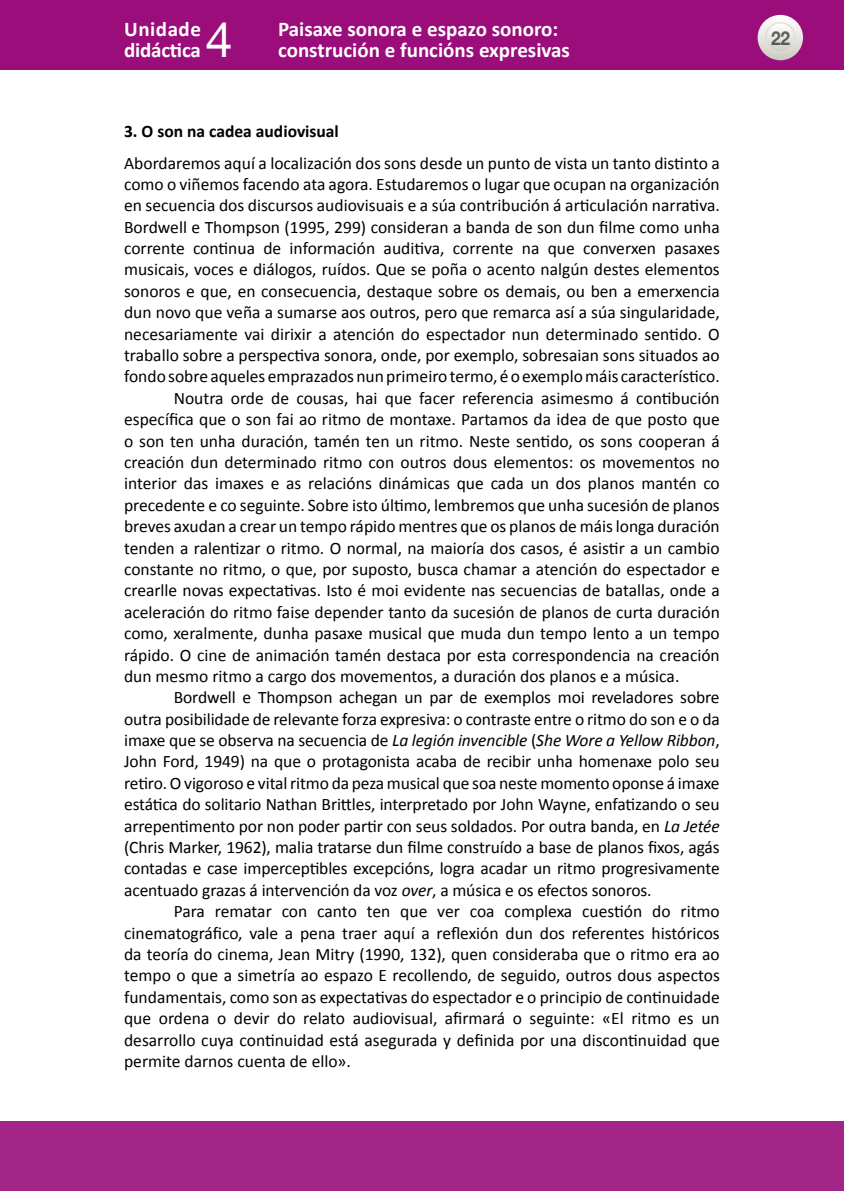
<style>
.page{position:relative;width:844px;height:1191px;background:#fff}
.page>*{position:absolute;margin:0;border:0;box-sizing:border-box;transform-origin:0 0}
.t1{font:49px "Helvetica Neue";color:#fff}
.t2{font:700 21px/21px "Calibri";color:#fff}
.t3{font:700 19.25px "Helvetica Neue";color:#000;scale:.9 1}
.TXTO___SANGRE{font:17.5px/21.3px "Calibri";color:#000;text-align:justify}
.TXTO_sin_sgre{font:17.5px/21.3px "Calibri";color:#000;text-align:justify}
._1º_Epigrafe{font:700 17.5px "Calibri";color:#000}
.s1{font-style:italic}
</style>
<div class="page">
<div style="left:0;top:0;width:843px;height:69px;background:#9a0d7b"></div>
<svg style="left:757px;top:15px;width:45px;height:45px"></svg>
<svg style="left:765px;top:23px;width:29px;height:29px"></svg>
<div style="left:764px;top:22px;width:31px;height:31px;border:1px solid #e0ded8;border-radius:50%"></div>
<div style="left:0;top:1121px;width:843px;height:70px;background:#a42588"></div>
<p class="t2" style="left:124px;top:19px;width:78px">Unidade didáctica</p>
<h1 class="t1" style="left:205px;top:11px;width:29px">4</h1>
<p class="t2" style="left:278px;top:19px;width:293px">Paisaxe sonora e espazo sonoro: construción e funcións expresivas</p>
<p class="t3" style="left:770px;top:26px;width:23px">22</p>
<p class="_1º_Epigrafe" style="left:124px;top:120px;width:216px">3. O son na cadea audiovisual</p>
<p class="TXTO_sin_sgre" style="left:124px;top:152px;width:597px">Abordaremos aquí a localización dos sons desde un punto de vista un tanto distinto a como o viñemos facendo ata agora. Estudaremos o lugar que ocupan na organización en secuencia dos discursos audiovisuais e a súa contribución á articulación narrativa.<br>Bordwell e Thompson (1995, 299) consideran a banda de son dun filme como unha corrente continua de información auditiva, corrente na que converxen pasaxes musicais, voces e diálogos, ruídos. Que se poña o acento nalgún destes elementos sonoros e que, en consecuencia, destaque sobre os demais, ou ben a emerxencia dun novo que veña a sumarse aos outros, pero que remarca así a súa singularidade, necesariamente vai dirixir a atención do espectador nun determinado sentido. O traballo sobre a perspectiva sonora, onde, por exemplo, sobresaian sons situados ao fondo sobre aqueles emprazados nun primeiro termo, é o exemplo máis característico.</p>
<p class="TXTO___SANGRE" style="left:124px;top:387px;width:597px;text-indent:50px">Noutra orde de cousas, hai que facer referencia asimesmo á contibución específica que o son fai ao ritmo de montaxe. Partamos da idea de que posto que o son ten unha duración, tamén ten un ritmo. Neste sentido, os sons cooperan á creación dun determinado ritmo con outros dous elementos: os movementos no interior das imaxes e as relacións dinámicas que cada un dos planos mantén co precedente e co seguinte. Sobre isto último, lembremos que unha sucesión de planos breves axudan a crear un tempo rápido mentres que os planos de máis longa duración tenden a ralentizar o ritmo. O normal, na maioría dos casos, é asistir a un cambio constante no ritmo, o que, por suposto, busca chamar a atención do espectador e crearlle novas expectativas. Isto é moi evidente nas secuencias de batallas, onde a aceleración do ritmo faise depender tanto da sucesión de planos de curta duración como, xeralmente, dunha pasaxe musical que muda dun tempo lento a un tempo rápido. O cine de animación tamén destaca por esta correspondencia na creación dun mesmo ritmo a cargo dos movementos, a duración dos planos e a música.</p>
<p class="TXTO___SANGRE" style="left:124px;top:687px;width:597px;text-indent:50px">Bordwell e Thompson achegan un par de exemplos moi reveladores sobre outra posibilidade de relevante forza expresiva: o contraste entre o ritmo do son e o da imaxe que se observa na secuencia de <span class="s1">La legión invencible</span> (<span class="s1">She Wore a Yellow Ribbon</span>, John Ford, 1949) na que o protagonista acaba de recibir unha homenaxe polo seu retiro. O vigoroso e vital ritmo da peza musical que soa neste momento oponse á imaxe estática do solitario Nathan Brittles, interpretado por John Wayne, enfatizando o seu arrepentimento por non poder partir con seus soldados. Por outra banda, en <span class="s1">La Jetée </span>(Chris Marker, 1962), malia tratarse dun filme construído a base de planos fixos, agás contadas e case imperceptibles excepcións, logra acadar un ritmo progresivamente acentuado grazas á intervención da voz <span class="s1">over</span>, a música e os efectos sonoros.</p>
<p class="TXTO___SANGRE" style="left:124px;top:900px;width:597px;text-indent:50px">Para rematar con canto ten que ver coa complexa cuestión do ritmo cinematográfico, vale a pena traer aquí a reflexión dun dos referentes históricos da teoría do cinema, Jean Mitry (1990, 132), quen consideraba que o ritmo era ao tempo o que a simetría ao espazo E recollendo, de seguido, outros dous aspectos fundamentais, como son as expectativas do espectador e o principio de continuidade que ordena o devir do relato audiovisual, afirmará o seguinte: «El ritmo es un desarrollo cuya continuidad está asegurada y definida por una discontinuidad que permite darnos cuenta de ello».</p>
</div>
